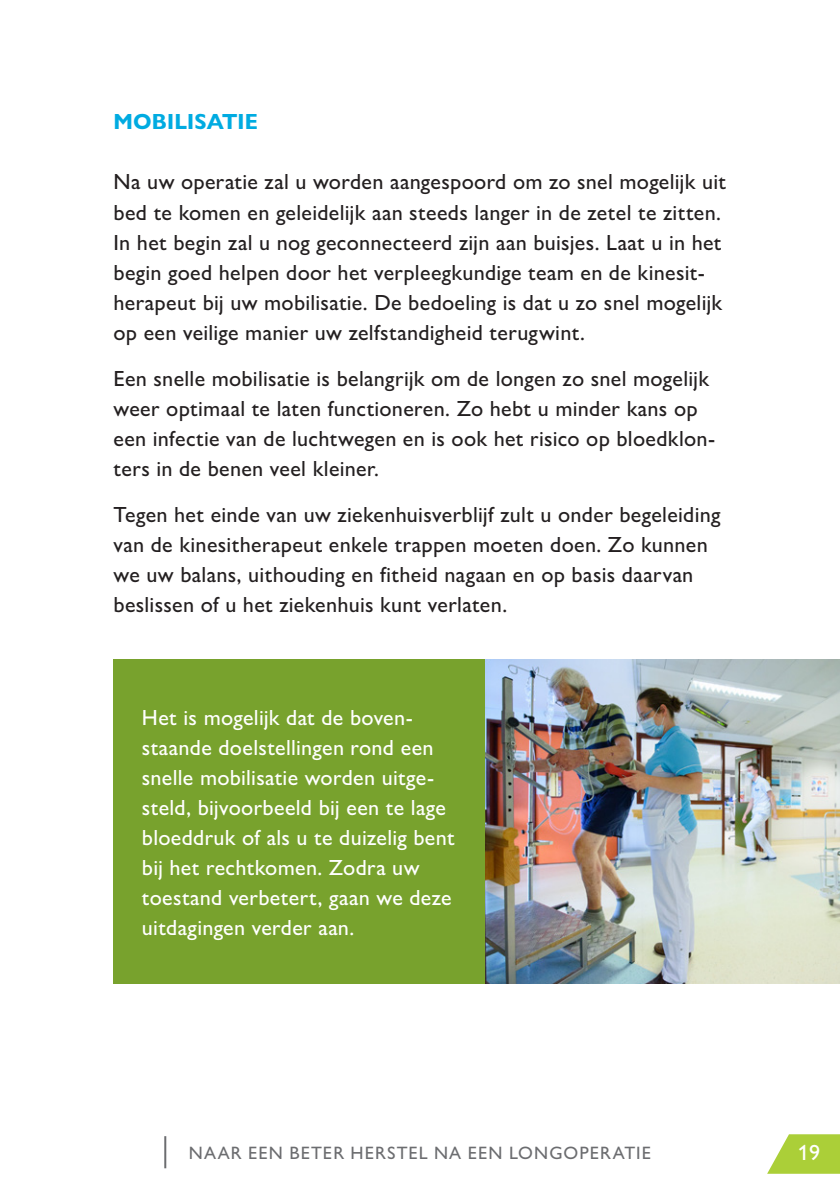
<style>
.page{position:relative;width:840px;height:1191px;background:#fff}
.page>*{position:absolute;margin:0;border:0;box-sizing:border-box;transform-origin:0 0}
.t1{font:500 22px/30px "Gill Sans Nova";letter-spacing:.01em;color:#231f20}
.t2{font:500 22px/30px "Gill Sans Nova";letter-spacing:.01em;color:#fff}
.t3{font:700 22px "Gill Sans Nova";letter-spacing:.01em;color:#00abe1}
.t4{font:500 18px "Gill Sans Nova";letter-spacing:.055em;color:#6c6d70}
</style>
<div class="page">
<hr style="left:164px;top:1136px;width:2px;height:32px;background:#6c6d70">
<svg style="left:767px;top:1134px;width:72px;height:39px"></svg>
<div style="left:113px;top:659px;width:372px;height:324px;background:#78a22d"></div>
<img style="left:485px;top:659px;width:354px;height:324px">
<p class="t3" style="left:113px;top:108px;width:146px">MOBILISATIE</p>
<p class="t1" style="left:113px;top:167px;width:613px">Na uw operatie zal u worden aangespoord om zo snel mogelijk uit bed te komen en geleidelijk aan steeds langer in de zetel te zitten.<br>In het begin zal u nog geconnecteerd zijn aan buisjes. Laat u in het begin goed helpen door het verpleegkundige team en de kinesit&shy;herapeut bij uw mobilisatie. De bedoeling is dat u zo snel mogelijk op een veilige manier uw zelfstandigheid terugwint.</p>
<p class="t1" style="left:113px;top:363px;width:603px">Een snelle mobilisatie is belangrijk om de longen zo snel mogelijk weer optimaal te laten functioneren. Zo hebt u minder kans op een infectie van de luchtwegen en is ook het risico op bloedklon&shy;ters in de benen veel kleiner.</p>
<p class="t1" style="left:113px;top:499px;width:608px">Tegen het einde van uw ziekenhuisverblijf zult u onder begeleiding van de kinesitherapeut enkele trappen moeten doen. Zo kunnen we uw balans, uithouding en fitheid nagaan en op basis daarvan beslissen of u het ziekenhuis kunt verlaten.</p>
<p class="t2" style="left:142px;top:702px;width:314px">Het is mogelijk dat de boven&shy;staande doelstellingen rond een snelle mobilisatie worden uitge&shy;steld, bijvoorbeeld bij een te lage bloeddruk of als u te duizelig bent bij het rechtkomen. Zodra uw toestand verbetert, gaan we deze uitdagingen verder aan.</p>
<p class="t4" style="left:189px;top:1141px;width:463px">NAAR EEN BETER HERSTEL NA EEN LONGOPERATIE</p>
<p class="t2" style="left:797px;top:1137px;width:23px">19</p>
</div>
